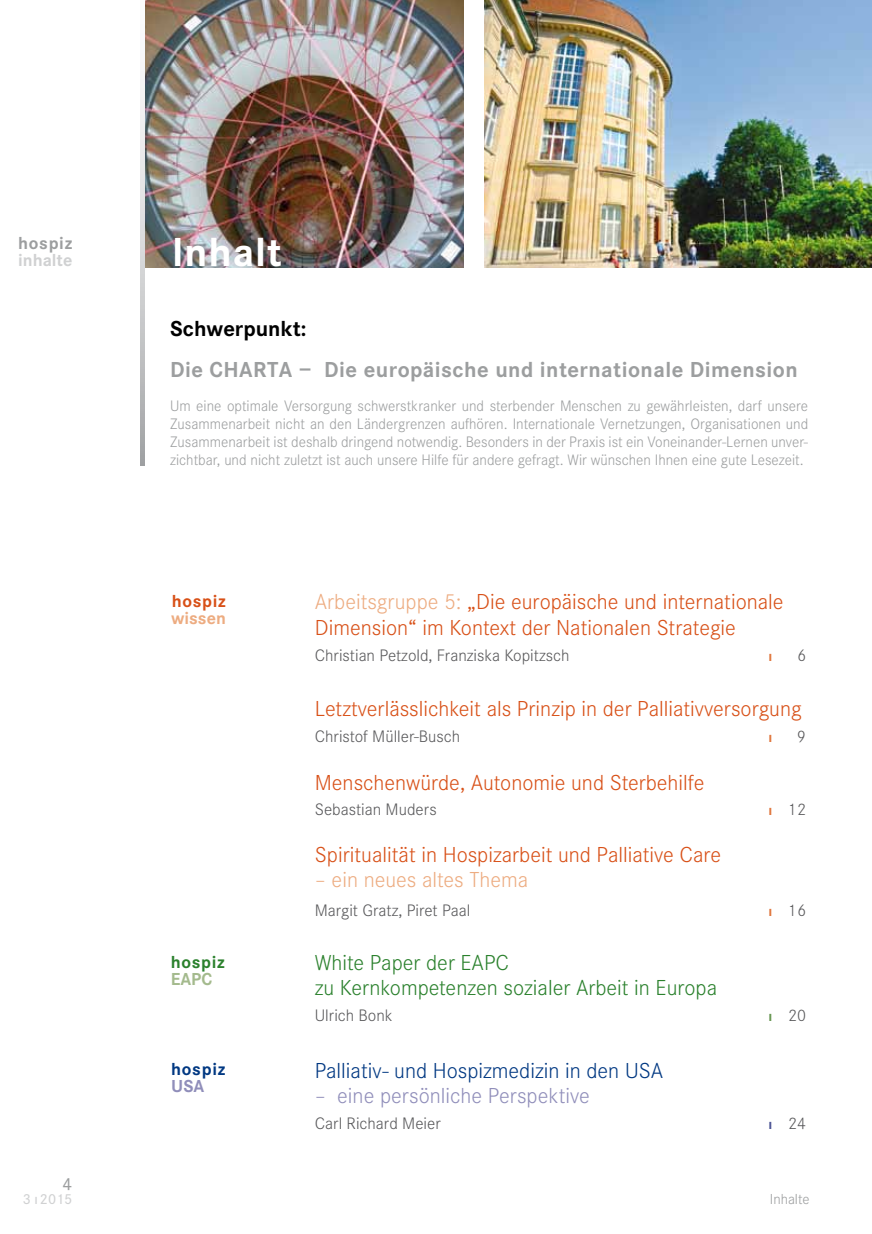
<style>
.page{position:relative;width:872px;height:1234px;background:#fff}
.page>*{position:absolute;margin:0;border:0;box-sizing:border-box;transform-origin:0 0}
.t1{font:700 42px "Corporate S";letter-spacing:.02em;color:#fff}
.t2{font:300 22.5px/25.5px "Corporate S";color:#d85017}
.t3{font:300 22.5px/25.5px "Corporate S";color:#2b812d}
.t4{font:700 22.5px "Corporate S";letter-spacing:.02em;color:#9c9e9f}
.t5{font:300 22.5px "Corporate S";color:#003882}
.t6{font:300 22.5px "Corporate S";color:#908eba}
.t7{font:300 22.5px "Corporate S";color:#edac81}
.t8{font:700 22.5px "Corporate S";color:#000}
.t9{font:700 18px "Corporate S";color:#d0d1d2}
.t10{font:700 18px "Corporate S";letter-spacing:.04em;color:#d85017}
.t11{font:700 18px "Corporate S";color:#edac81}
.t12{font:700 18px "Corporate S";letter-spacing:.04em;color:#9c9e9f}
.t13{font:700 18px "Corporate S";letter-spacing:.04em;color:#2b812d}
.t14{font:700 18px "Corporate S";letter-spacing:.04em;color:#003882}
.t15{font:700 18px "Corporate S";color:#a4ba8d}
.t16{font:700 18px "Corporate S";color:#908eba}
.t17{font:500 18px "Corporate S";color:#9c9e9f}
.t18{font:300 17.25px "Corporate S";color:#58585a}
.t19{font:300 15.75px/18px "Corporate S";color:#9c9e9f;text-align:justify}
.t20{font:300 15px "Corporate S";color:#9c9e9f}
.t21{font:500 15px "Corporate S";color:#d0d1d2}
.t22{font:700 15px "Corporate S";color:#e0753c}
.s1{color:#edac81}
.s2{font-weight:700;font-size:15px;color:#e0753c}
.s3{font-weight:700;font-size:15px;color:#65954f}
.s4{font-weight:700;font-size:15px;color:#4b5394}
</style>
<div class="page">
<img style="left:485px;top:0;width:387px;height:267px">
<img style="left:145px;top:0;width:318px;height:267px">
<svg style="left:140px;top:79px;width:5px;height:386px;background:#d0d1d2"></svg>
<p class="t12" style="left:18px;top:233px;width:56px">hospiz</p>
<p class="t9" style="left:18px;top:249px;width:56px">inhalte</p>
<p class="t17" style="left:63px;top:1173px;width:11px">4</p>
<p class="t21" style="left:23px;top:1190px;width:51px">3 ı2015</p>
<h1 class="t1" style="left:172px;top:228px;width:112px">Inhalt</h1>
<h2 class="t8" style="left:170px;top:316px;width:138px">Schwerpunkt:</h2>
<h2 class="t4" style="left:170px;top:356px;width:629px">Die CHARTA – Die europäische und internationale Dimension</h2>
<p class="t19" style="left:170px;top:397px;width:639px">Um eine optimale Versorgung schwerstkranker und sterbender Menschen zu gewährleisten, darf unsere Zusammenarbeit nicht an den Ländergrenzen aufhören. Internationale Vernetzungen, Organisationen und Zusammenarbeit ist deshalb dringend notwendig. Besonders in der Praxis ist ein Voneinander-Lernen unver&shy;zichtbar, und nicht zuletzt ist auch unsere Hilfe für andere gefragt. Wir wünschen Ihnen eine gute Lesezeit.</p>
<p class="t10" style="left:172px;top:591px;width:56px">hospiz</p>
<p class="t11" style="left:171px;top:607px;width:56px">wissen</p>
<p class="t13" style="left:171px;top:951px;width:56px">hospiz</p>
<p class="t15" style="left:171px;top:967px;width:43px">EAPC</p>
<p class="t14" style="left:171px;top:1058px;width:56px">hospiz</p>
<p class="t16" style="left:171px;top:1075px;width:35px">USA</p>
<h2 class="t2" style="left:315px;top:589px;width:470px"><span class="s1">Arbeitsgruppe 5:</span> „Die europäische und internationale<br>Dimension“ im Kontext der Nationalen Strategie</h2>
<p class="t18" style="left:315px;top:645px;width:256px">Christian Petzold, Franziska Kopitzsch</p>
<p class="t22" style="left:768px;top:646px;width:5px">ı</p>
<p class="t18" style="left:797px;top:645px;width:10px">6</p>
<h2 class="t2" style="left:315px;top:696px;width:488px">Letztverlässlichkeit als Prinzip in der Palliativversorgung</h2>
<p class="t18" style="left:315px;top:726px;width:147px">Christof Müller-Busch</p>
<p class="t22" style="left:768px;top:727px;width:5px">ı</p>
<p class="t18" style="left:797px;top:726px;width:10px">9</p>
<h2 class="t2" style="left:315px;top:769px;width:391px">Menschenwürde, Autonomie und Sterbehilfe</h2>
<p class="t18" style="left:315px;top:799px;width:123px">Sebastian Muders</p>
<p class="t18" style="left:768px;top:799px;width:39px"><span class="s2">ı</span> 12</p>
<h2 class="t2" style="left:315px;top:841px;width:408px">Spiritualität in Hospizarbeit und Palliative Care</h2>
<h2 class="t7" style="left:315px;top:866px;width:215px">– ein neues altes Thema</h2>
<p class="t18" style="left:315px;top:900px;width:157px">Margit Gratz, Piret Paal</p>
<p class="t18" style="left:768px;top:900px;width:39px"><span class="s2">ı</span> 16</p>
<h2 class="t3" style="left:315px;top:949px;width:404px">White Paper der EAPC<br>zu Kernkompetenzen sozialer Arbeit in Europa</h2>
<p class="t18" style="left:315px;top:1005px;width:80px">Ulrich Bonk</p>
<p class="t18" style="left:768px;top:1005px;width:39px"><span class="s3">ı</span> 20</p>
<h2 class="t5" style="left:315px;top:1057px;width:350px">Palliativ- und Hospizmedizin in den USA</h2>
<h2 class="t6" style="left:315px;top:1082px;width:277px">– eine persönliche Perspektive</h2>
<p class="t18" style="left:315px;top:1113px;width:127px">Carl Richard Meier</p>
<p class="t18" style="left:768px;top:1113px;width:39px"><span class="s4">ı</span> 24</p>
<p class="t20" style="left:770px;top:1190px;width:41px">Inhalte</p>
</div>
